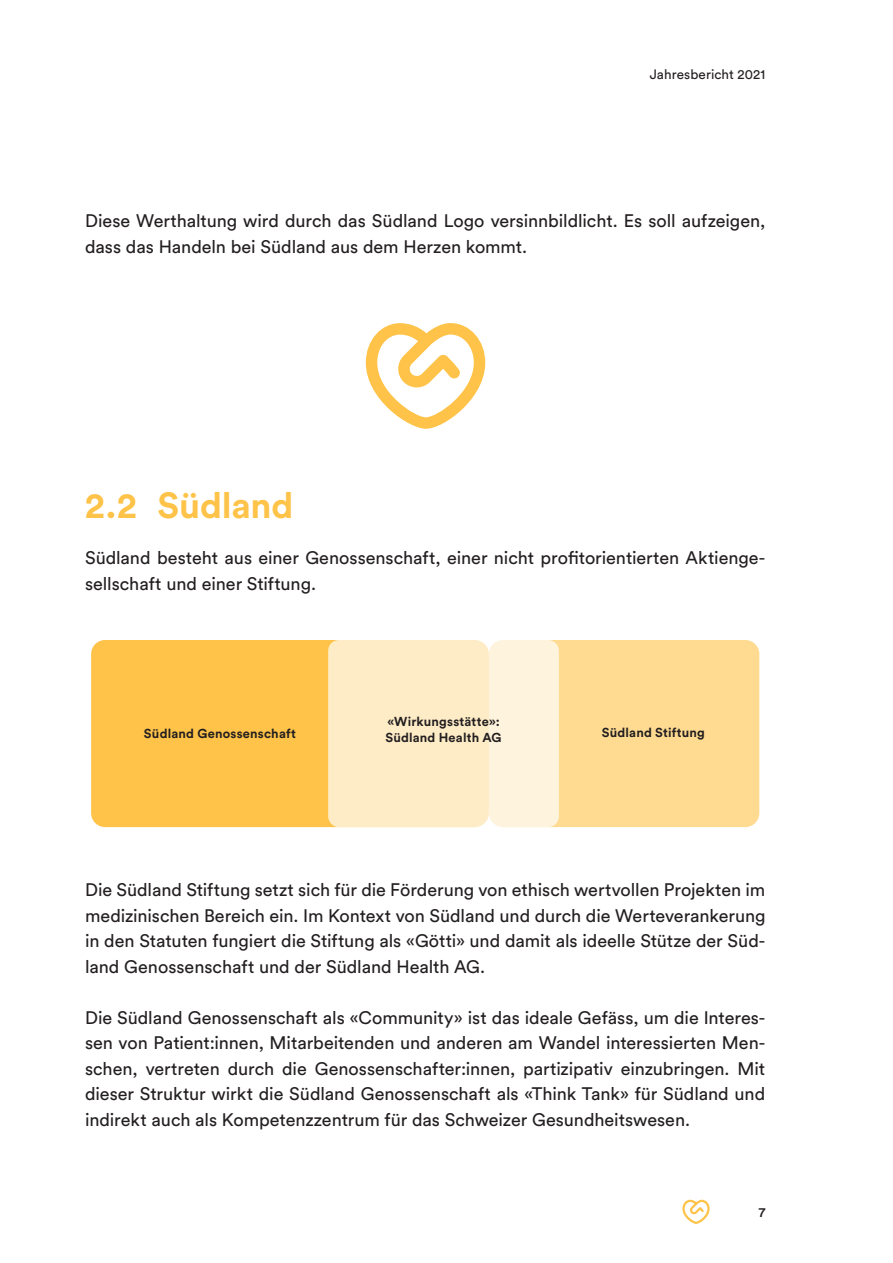
<style>
.page{position:relative;width:893px;height:1263px;background:#fff}
.page>*{position:absolute;margin:0;border:0;box-sizing:border-box;transform-origin:0 0}
.t1{font:700 36px "Circular Std";letter-spacing:-.005em;color:#fec348}
.Text{font:18px/25.5px "Circular Std";letter-spacing:-.005em;color:#231f20}
.t2{font:13.5px "Circular Std";letter-spacing:.005em;color:#231f20}
.t3{font:500 13.5px "Circular Std";color:#231f20}
.Text-2{font:700 12.9px "Circular Std";letter-spacing:.015em;color:#231f20}
</style>
<div class="page">
<svg style="left:682px;top:1199px;width:28px;height:25px"></svg>
<svg style="left:366px;top:323px;width:119px;height:106px"></svg>
<div style="left:91px;top:640px;width:398px;height:187px;background:#fec348;border-radius:14px"></div>
<div style="left:489px;top:640px;width:270px;height:187px;background:#fedb91;border-radius:14px"></div>
<div style="left:328px;top:640px;width:231px;height:187px;background:linear-gradient(to right,#fee9c0,#fef4dc);border-radius:11px"></div>
<p class="t2" style="left:650px;top:66px;width:117px">Jahresbericht 2021</p>
<p class="Text" style="left:85px;top:208px;width:682px">Diese Werthaltung wird durch das Südland Logo versinnbildlicht. Es soll aufzeigen, dass das Handeln bei Südland aus dem Herzen kommt.</p>
<p class="t1" style="left:85px;top:482px;width:210px">2.2 Südland</p>
<p class="Text" style="left:85px;top:545px;width:682px">Südland besteht aus einer Genossenschaft, einer nicht profitorientierten Aktienge&shy;sellschaft und einer Stiftung.</p>
<p class="Text-2" style="left:144px;top:725px;width:153px">Südland Genossenschaft</p>
<p class="Text-2" style="left:387px;top:713px;width:114px">«Wirkungsstätte»:</p>
<p class="Text-2" style="left:385px;top:729px;width:118px">Südland Health AG</p>
<p class="Text-2" style="left:602px;top:724px;width:104px">Südland Stiftung</p>
<p class="Text" style="left:85px;top:877px;width:682px;text-align:justify">Die Südland Stiftung setzt sich für die Förderung von ethisch wertvollen Projekten im medizinischen Bereich ein. Im Kontext von Südland und durch die Werteverankerung in den Statuten fungiert die Stiftung als «Götti» und damit als ideelle Stütze der Süd&shy;land Genossenschaft und der Südland Health AG.</p>
<p class="Text" style="left:85px;top:1004px;width:682px;text-align:justify">Die Südland Genossenschaft als «Community» ist das ideale Gefäss, um die Interes&shy;sen von Patient:innen, Mitarbeitenden und anderen am Wandel interessierten Men&shy;schen, vertreten durch die Genossenschafter:innen, partizipativ einzubringen. Mit dieser Struktur wirkt die Südland Genossenschaft als «Think Tank» für Südland und indirekt auch als Kompetenzzentrum für das Schweizer Gesundheitswesen.</p>
<p class="t3" style="left:759px;top:1204px;width:8px">7</p>
</div>
